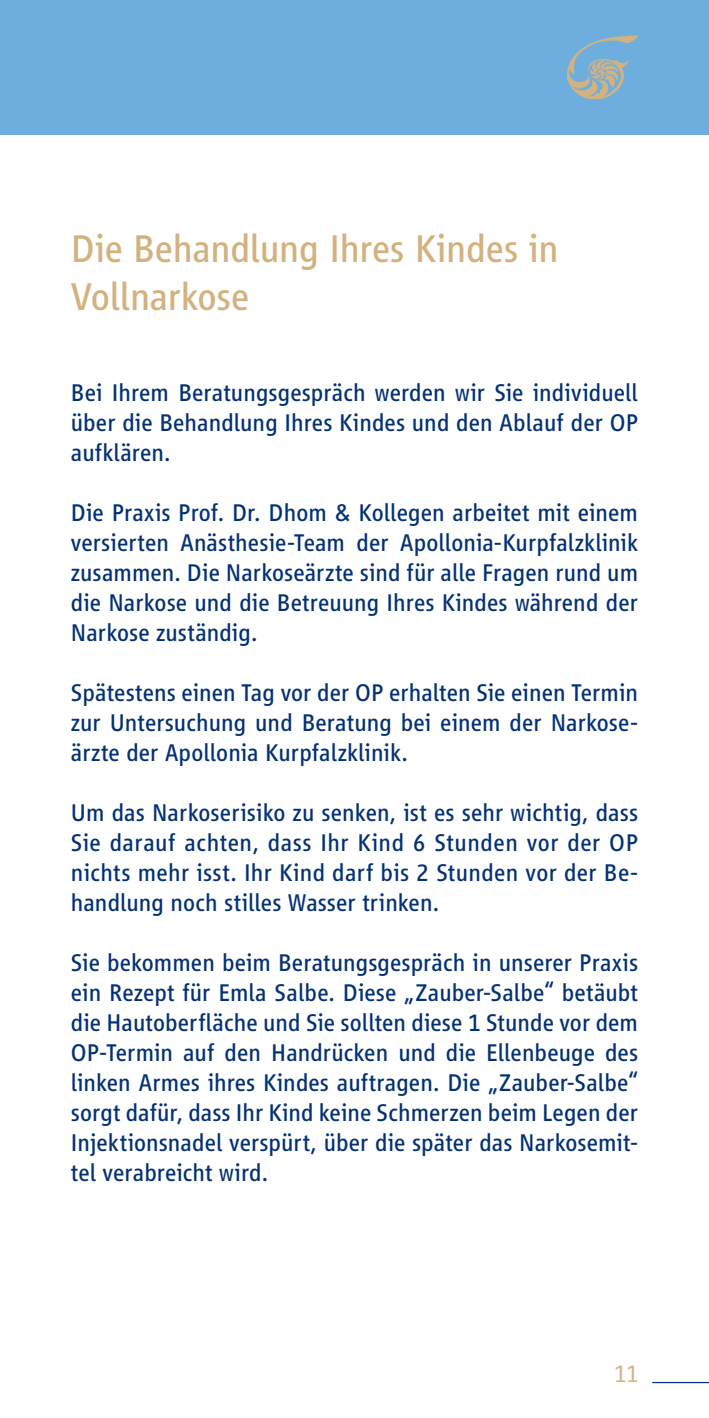
<style>
.page{position:relative;width:709px;height:1418px;background:#fff}
.page>*{position:absolute;margin:0;border:0;box-sizing:border-box;transform-origin:0 0}
.t1{font:40px/48px "Vialog LT Std";letter-spacing:-.01em;color:#d2b27f}
.t2{font:25px/30px "Vialog LT Std";letter-spacing:.005em;color:#043174;text-align:justify}
.t3{font:300 25px "Vialog LT Std";color:#d2b27f}
</style>
<div class="page">
<div style="left:0;top:0;width:709px;height:135px;background:#6eaedf"></div>
<svg style="left:567px;top:35px;width:71px;height:65px"></svg>
<hr style="left:652px;top:1381px;width:57px;height:2px;background:#043174">
<h1 class="t1" style="left:71px;top:225px;width:489px">Die Behandlung Ihres Kindes in<br>Vollnarkose</h1>
<p class="t2" style="left:71px;top:377px;width:568px">Bei Ihrem Beratungsgespräch werden wir Sie individuell über die Behandlung Ihres Kindes und den Ablauf der OP aufklären.</p>
<p class="t2" style="left:71px;top:497px;width:568px">Die Praxis Prof. Dr. Dhom &amp; Kollegen arbeitet mit einem versierten Anästhesie-Team der Apollonia-Kurpfalzklinik zusammen. Die Narkoseärzte sind für alle Fragen rund um die Narkose und die Betreuung Ihres Kindes während der Narkose zuständig.</p>
<p class="t2" style="left:71px;top:677px;width:568px">Spätestens einen Tag vor der OP erhalten Sie einen Termin zur Untersuchung und Beratung bei einem der Narkose&shy;ärzte der Apollonia Kurpfalzklinik.</p>
<p class="t2" style="left:71px;top:797px;width:568px">Um das Narkoserisiko zu senken, ist es sehr wichtig, dass Sie darauf achten, dass Ihr Kind 6 Stunden vor der OP nichts mehr isst. Ihr Kind darf bis 2 Stunden vor der Be&shy;handlung noch stilles Wasser trinken.</p>
<p class="t2" style="left:71px;top:947px;width:568px">Sie bekommen beim Beratungsgespräch in unserer Praxis ein Rezept für Emla Salbe. Diese „Zauber-Salbe“ betäubt die Hautoberfläche und Sie sollten diese 1 Stunde vor dem OP-Termin auf den Handrücken und die Ellenbeuge des linken Armes ihres Kindes auftragen. Die „Zauber-Salbe“ sorgt dafür, dass Ihr Kind keine Schmerzen beim Legen der Injektionsnadel verspürt, über die später das Narkosemit&shy;tel verabreicht wird.</p>
<p class="t3" style="left:614px;top:1359px;width:26px">11</p>
</div>
